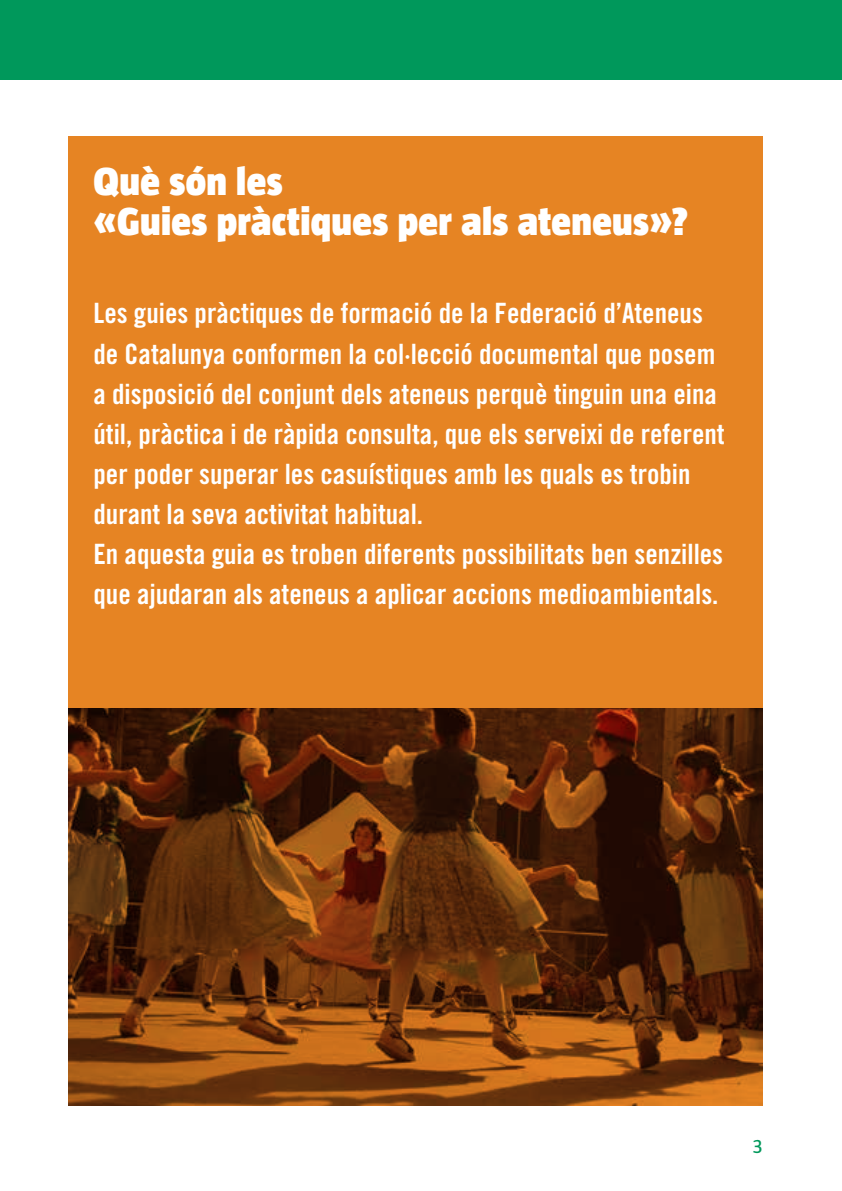
<style>
.page{position:relative;width:842px;height:1191px;background:#fff}
.page>*{position:absolute;margin:0;border:0;box-sizing:border-box;transform-origin:0 0}
.t1{font:900 40px/40px "Taz";letter-spacing:.01em;color:#fff}
.t2{font:28px/40px "Trade Gothic LT Std Bd Cn 20";color:#fff}
.t3{font:20px "Taz";color:#00985b}
</style>
<div class="page">
<div style="left:68px;top:136px;width:695px;height:970px;background:#e68423"></div>
<div style="left:0;top:0;width:842px;height:79px;background:#00985b"></div>
<img style="left:68px;top:709px;width:695px;height:397px">
<h1 class="t1" style="left:94px;top:161px;width:596px">Què són les<br>«Guies pràctiques per als ateneus»?</h1>
<p class="t2" style="left:94px;top:293px;width:633px">Les guies pràctiques de formació de la Federació d’Ateneus de Catalunya conformen la col·lecció documental que posem a disposició del conjunt dels ateneus perquè tinguin una eina útil, pràctica i de ràpida consulta, que els serveixi de referent per poder superar les casuístiques amb les quals es trobin durant la seva activitat habitual.<br>En aquesta guia es troben diferents possibilitats ben senzilles que ajudaran als ateneus a aplicar accions medioambientals.</p>
<p class="t3" style="left:753px;top:1134px;width:11px">3</p>
</div>
